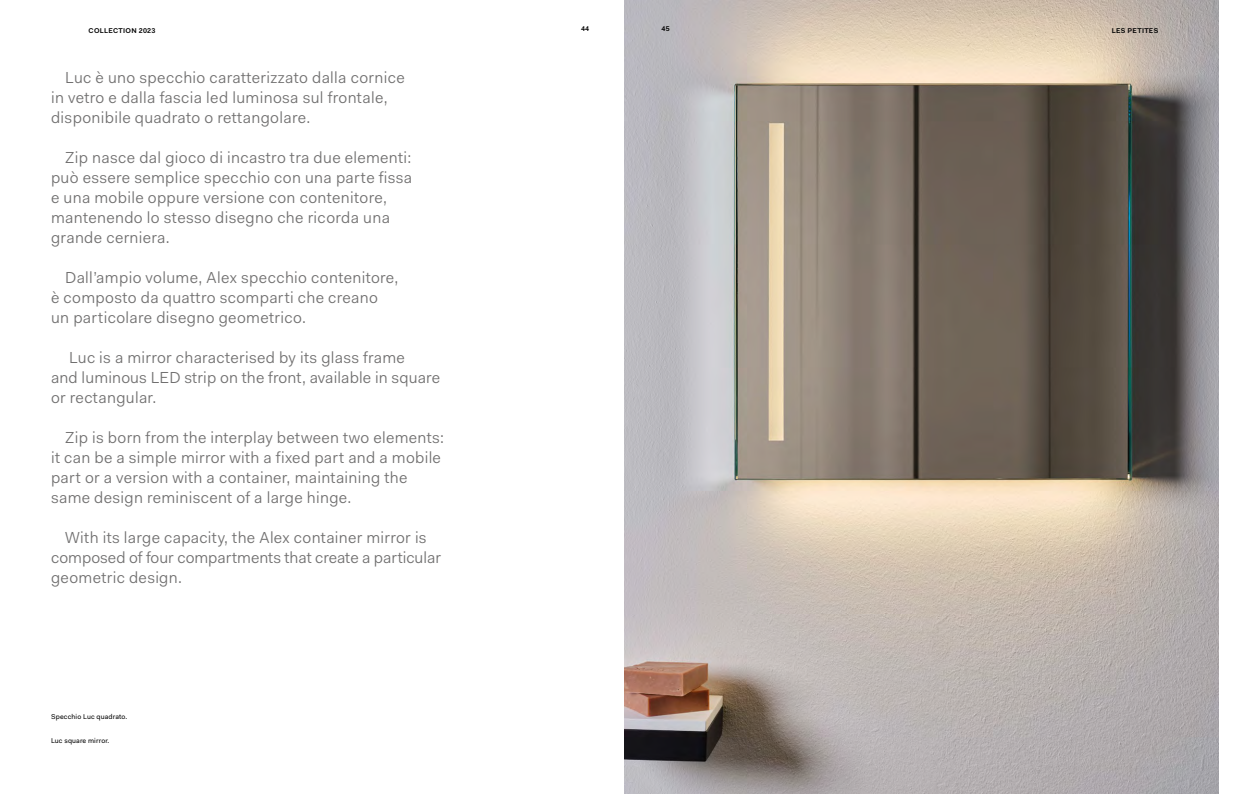
<style>
.page{position:relative;width:1248px;height:794px;background:#fff}
.page>*{position:absolute;margin:0;border:0;box-sizing:border-box;transform-origin:0 0}
.t1{font:16px/20px "Fakt Pro Blond";letter-spacing:.02em;color:#706f6f}
.t2{font:7px "Fakt Pro";letter-spacing:.02em;color:#000}
.t3{font:600 7px "Fakt Pro";letter-spacing:.04em;color:#000}
</style>
<div class="page">
<img style="left:624px;top:0;width:593px;height:794px">
<p class="t3" style="left:89px;top:26px;width:68px">COLLECTION 2023</p>
<p class="t3" style="left:581px;top:24px;width:10px">44</p>
<p class="t3" style="left:661px;top:24px;width:10px">45</p>
<p class="t3" style="left:1111px;top:26px;width:48px">LES PETITES</p>
<p class="t1" style="left:51px;top:67px;width:355px;text-indent:14px">Luc è uno specchio caratterizzato dalla cornice in vetro e dalla fascia led luminosa sul frontale, disponibile quadrato o rettangolare.</p>
<p class="t1" style="left:51px;top:147px;width:362px;text-indent:14px">Zip nasce dal gioco di incastro tra due elementi: può essere semplice specchio con una parte fissa e una mobile oppure versione con contenitore, mantenendo lo stesso disegno che ricorda una grande cerniera.</p>
<p class="t1" style="left:51px;top:267px;width:349px;text-indent:14px">Dall’ampio volume, Alex specchio contenitore, è composto da quattro scomparti che creano un particolare disegno geometrico.</p>
<p class="t1" style="left:51px;top:347px;width:390px;text-indent:18px">Luc is a mirror characterised by its glass frame<br>and luminous LED strip on the front, available in square or rectangular.</p>
<p class="t1" style="left:51px;top:427px;width:394px;text-indent:14px">Zip is born from the interplay between two elements: it can be a simple mirror with a fixed part and a mobile part or a version with a container, maintaining the same design reminiscent of a large hinge.</p>
<p class="t1" style="left:51px;top:527px;width:391px;text-indent:14px">With its large capacity, the Alex container mirror is composed of four compartments that create a particular geometric design.</p>
<p class="t2" style="left:51px;top:712px;width:78px">Specchio Luc quadrato.</p>
<p class="t2" style="left:51px;top:736px;width:60px">Luc square mirror.</p>
</div>
